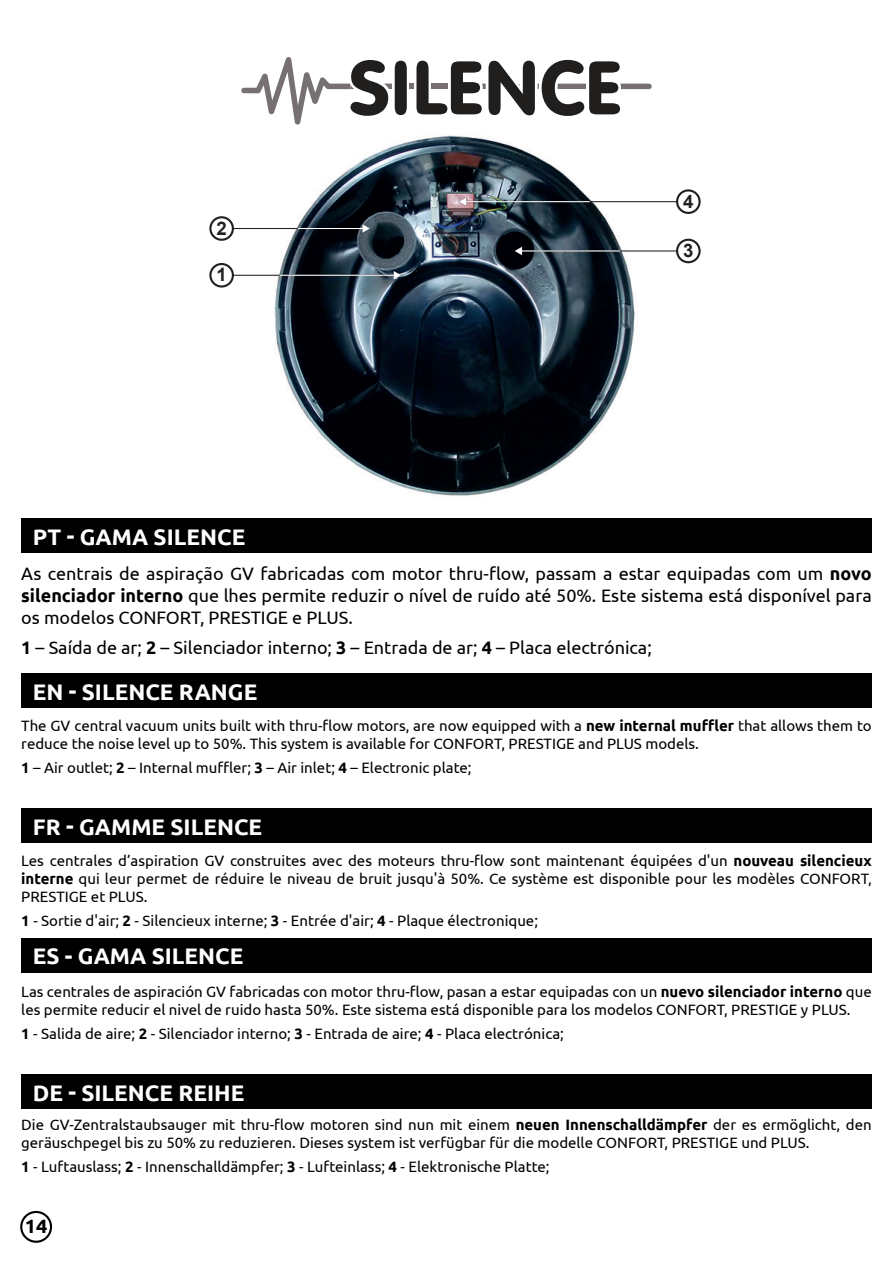
<style>
.page{position:relative;width:893px;height:1263px;background:#fff}
.page>*{position:absolute;margin:0;border:0;box-sizing:border-box;transform-origin:0 0}
.t1{font:74.55px "VAG Rounded BT";color:#211e1e}
.t2{font:700 22.5px "Ubuntu";color:#fff}
.t3{font:700 19.35px "Ubuntu";color:#000001}
.t4{font:700 18.6px "Arial";color:#231f20}
.t5{font:18px/21.6px "Ubuntu";color:#000001;text-align:justify}
.t6{font:15px/18px "Ubuntu";color:#000001}
.s1{font-weight:700}
</style>
<div class="page">
<div style="left:20px;top:1211px;width:32px;height:32px;border:2px solid #000001;border-radius:50%"></div>
<div style="left:21px;top:519px;width:851px;height:34px;background:#000001"></div>
<div style="left:21px;top:674px;width:851px;height:34px;background:#000001"></div>
<div style="left:21px;top:809px;width:851px;height:34px;background:#000001"></div>
<div style="left:21px;top:938px;width:851px;height:34px;background:#000001"></div>
<div style="left:21px;top:1075px;width:851px;height:34px;background:#000001"></div>
<div style="left:431px;top:84px;width:17px;height:5px;background:#767071"></div>
<svg style="left:410px;top:84px;width:4px;height:5px"></svg>
<svg style="left:384px;top:84px;width:8px;height:5px"></svg>
<svg style="left:557px;top:84px;width:29px;height:5px"></svg>
<svg style="left:482px;top:84px;width:4px;height:5px"></svg>
<svg style="left:620px;top:84px;width:32px;height:5px"></svg>
<svg style="left:241px;top:57px;width:113px;height:68px"></svg>
<img style="left:269px;top:135px;width:372px;height:361px">
<hr style="left:521px;top:250px;width:156px;height:1px;background:#231f20">
<hr style="left:465px;top:201px;width:212px;height:1px;background:#231f20">
<div style="left:676px;top:239px;width:25px;height:24px;border:2px solid #231f20;border-radius:50%"></div>
<hr style="left:233px;top:275px;width:162px;height:1px;background:#231f20">
<div style="left:209px;top:263px;width:25px;height:25px;border:2px solid #231f20;border-radius:50%"></div>
<hr style="left:233px;top:228px;width:131px;height:1px;background:#231f20">
<div style="left:209px;top:216px;width:25px;height:25px;border:2px solid #231f20;border-radius:50%"></div>
<div style="left:676px;top:189px;width:25px;height:25px;border:2px solid #231f20;border-radius:50%"></div>
<hr style="left:521px;top:250px;width:99px;height:1px;background:#fff">
<svg style="left:515px;top:247px;width:7px;height:8px"></svg>
<hr style="left:465px;top:201px;width:125px;height:1px;background:#fff">
<svg style="left:459px;top:197px;width:7px;height:9px"></svg>
<hr style="left:280px;top:275px;width:115px;height:1px;background:#fff">
<svg style="left:394px;top:271px;width:7px;height:8px"></svg>
<hr style="left:298px;top:228px;width:66px;height:1px;background:#fff">
<svg style="left:362px;top:224px;width:8px;height:9px"></svg>
<p class="t4" style="left:216px;top:215px;width:12px">2</p>
<p class="t4" style="left:216px;top:262px;width:12px">1</p>
<h1 class="t1" style="left:349px;top:41px;width:275px">SILENCE</h1>
<p class="t4" style="left:683px;top:188px;width:12px">4</p>
<p class="t4" style="left:683px;top:237px;width:12px">3</p>
<h2 class="t2" style="left:33px;top:523px;width:214px">PT - GAMA SILENCE</h2>
<p class="t5" style="left:21px;top:562px;width:852px">As centrais de aspiração GV fabricadas com motor thru-flow, passam a estar equipadas com um <span class="s1">novo silenciador interno</span> que lhes permite reduzir o nível de ruído até 50%. Este sistema está disponível para os modelos CONFORT, PRESTIGE e PLUS.</p>
<p class="t5" style="left:21px;top:636px;width:632px"><span class="s1">1</span> – Saída de ar; <span class="s1">2</span> – Silenciador interno; <span class="s1">3</span> – Entrada de ar; <span class="s1">4</span> – Placa electrónica;</p>
<h2 class="t2" style="left:33px;top:678px;width:226px">EN - SILENCE RANGE</h2>
<p class="t6" style="left:21px;top:716px;width:852px">The GV central vacuum units built with thru-flow motors, are now equipped with a <span class="s1">new internal muffler</span> that allows them to reduce the noise level up to 50%. This system is available for CONFORT, PRESTIGE and PLUS models.</p>
<p class="t6" style="left:21px;top:758px;width:452px"><span class="s1">1</span> – Air outlet; <span class="s1">2</span> – Internal muffler; <span class="s1">3</span> – Air inlet; <span class="s1">4</span> – Electronic plate;</p>
<h2 class="t2" style="left:33px;top:813px;width:231px">FR - GAMME SILENCE</h2>
<p class="t6" style="left:21px;top:851px;width:852px;text-align:justify">Les centrales d’aspiration GV construites avec des moteurs thru-flow sont maintenant équipées d'un <span class="s1">nouveau silencieux interne</span> qui leur permet de réduire le niveau de bruit jusqu'à 50%. Ce système est disponible pour les modèles CONFORT, PRESTIGE et PLUS.</p>
<p class="t6" style="left:21px;top:911px;width:518px"><span class="s1">1</span> - Sortie d'air; <span class="s1">2</span> - Silencieux interne; <span class="s1">3</span> - Entrée d'air; <span class="s1">4</span> - Plaque électronique;</p>
<h2 class="t2" style="left:33px;top:943px;width:212px">ES - GAMA SILENCE</h2>
<p class="t6" style="left:21px;top:982px;width:852px">Las centrales de aspiración GV fabricadas con motor thru-flow, pasan a estar equipadas con un <span class="s1">nuevo silenciador interno</span> que les permite reducir el nivel de ruido hasta 50%. Este sistema está disponible para los modelos CONFORT, PRESTIGE y PLUS.</p>
<p class="t6" style="left:21px;top:1024px;width:544px"><span class="s1">1</span> - Salida de aire; <span class="s1">2</span> - Silenciador interno; <span class="s1">3</span> - Entrada de aire; <span class="s1">4</span> - Placa electrónica;</p>
<h2 class="t2" style="left:33px;top:1079px;width:213px">DE - SILENCE REIHE</h2>
<p class="t6" style="left:21px;top:1115px;width:852px">Die GV-Zentralstaubsauger mit thru-flow motoren sind nun mit einem <span class="s1">neuen Innenschalldämpfer</span> der es ermöglicht, den geräuschpegel bis zu 50% zu reduzieren. Dieses system ist verfügbar für die modelle CONFORT, PRESTIGE und PLUS.</p>
<p class="t6" style="left:21px;top:1157px;width:530px"><span class="s1">1</span> - Luftauslass; <span class="s1">2</span> - Innenschalldämpfer; <span class="s1">3</span> - Lufteinlass; <span class="s1">4</span> - Elektronische Platte;</p>
<p class="t3" style="left:25px;top:1214px;width:24px">14</p>
</div>
